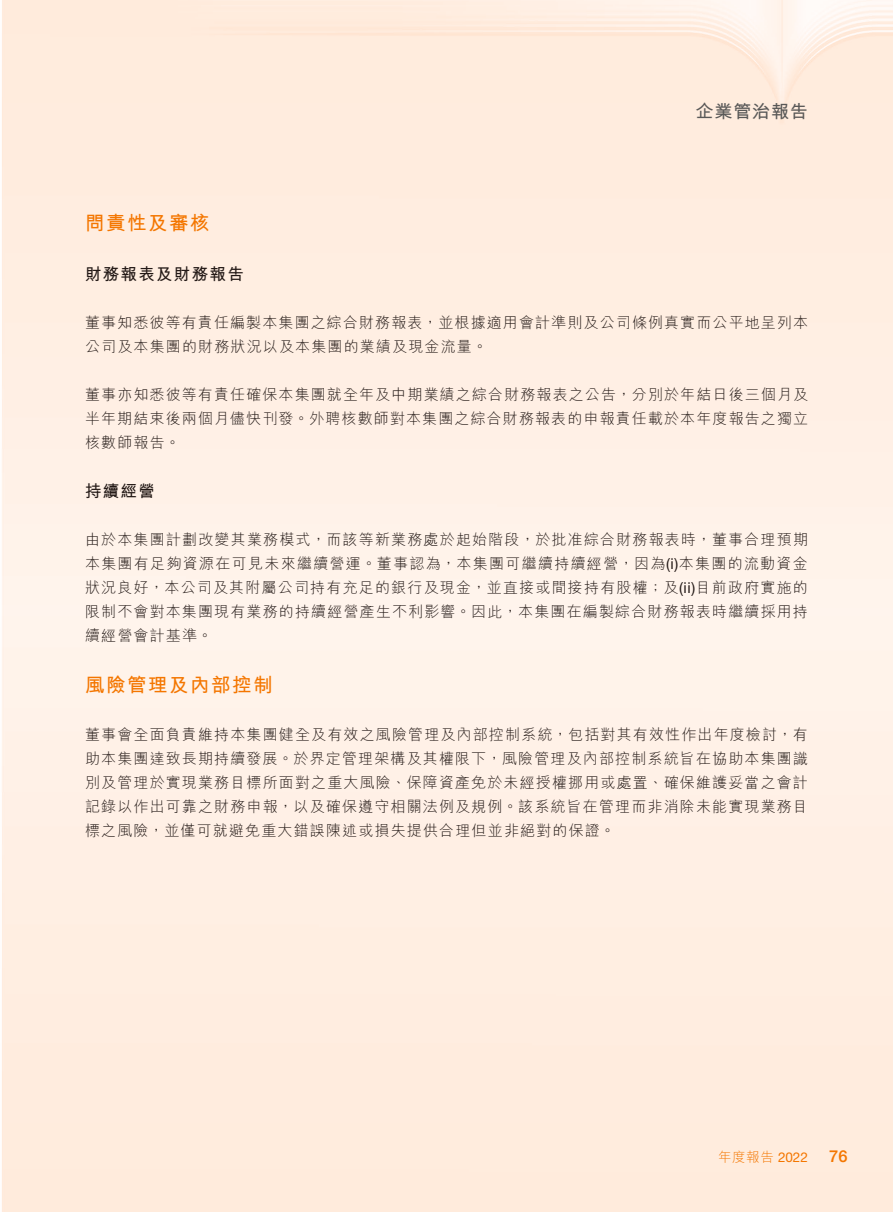
<style>
.page{position:relative;width:893px;height:1212px;background:#fff}
.page>*{position:absolute;margin:0;border:0;box-sizing:border-box;transform-origin:0 0}
.t1{font:700 19.5px "M Hei HK";letter-spacing:.08em;color:#f47600}
.t2{font:700 18px "M Hei HK";letter-spacing:.05em;color:#595857}
.t3{font:700 16.5px "M Hei HK";letter-spacing:.08em;color:#231916}
.t4{font:500 16.5px "Helvetica Neue LT Std";color:#f47600}
.t5{font:300 15px/24px "M Hei HK";letter-spacing:.075em;color:#231916;text-align:justify}
.t6{font:300 13.5px "M Hei HK";color:#f47600}
.s1{font-family:"Helvetica Neue LT Std";font-weight:400}
</style>
<div class="page">
<p class="t2" style="left:696px;top:98px;width:114px">企業管治報告</p>
<h1 class="t1" style="left:85px;top:209px;width:126px">問責性及審核</h1>
<p class="t3" style="left:85px;top:261px;width:160px">財務報表及財務報告</p>
<p class="t5" style="left:85px;top:310px;width:725px">董事知悉彼等有責任編製本集團之綜合財務報表，並根據適用會計準則及公司條例真實而公平地呈列本公司及本集團的財務狀況以及本集團的業績及現金流量。</p>
<p class="t5" style="left:85px;top:382px;width:725px">董事亦知悉彼等有責任確保本集團就全年及中期業績之綜合財務報表之公告，分別於年結日後三個月及半年期結束後兩個月儘快刊發。外聘核數師對本集團之綜合財務報表的申報責任載於本年度報告之獨立核數師報告。</p>
<p class="t3" style="left:85px;top:479px;width:71px">持續經營</p>
<p class="t5" style="left:85px;top:527px;width:724px">由於本集團計劃改變其業務模式，而該等新業務處於起始階段，於批准綜合財務報表時，董事合理預期本集團有足夠資源在可見未來繼續營運。董事認為，本集團可繼續持續經營，因為 <span class="s1">)i(</span> 本集團的流動資金狀況良好，本公司及其附屬公司持有充足的銀行及現金，並直接或間接持有股權；及 <span class="s1">)i i(</span> 目前政府實施的限制不會對本集團現有業務的持續經營產生不利影響。因此，本集團在編製綜合財務報表時繼續採用持續經營會計基準。</p>
<h1 class="t1" style="left:85px;top:671px;width:189px">風險管理及內部控制</h1>
<p class="t5" style="left:85px;top:722px;width:724px">董事會全面負責維持本集團健全及有效之風險管理及內部控制系統，包括對其有效性作出年度檢討，有助本集團達致長期持續發展。於界定管理架構及其權限下，風險管理及內部控制系統旨在協助本集團識別及管理於實現業務目標所面對之重大風險、保障資產免於未經授權挪用或處置、確保維護妥當之會計記錄以作出可靠之財務申報，以及確保遵守相關法例及規例。該系統旨在管理而非消除未能實現業務目標之風險，並僅可就避免重大錯誤陳述或損失提供合理但並非絕對的保證。</p>
<p class="t6" style="left:718px;top:1150px;width:91px">年度報告 <span class="s1">2022</span></p>
<p class="t4" style="left:829px;top:1146px;width:20px">76</p>
</div>
